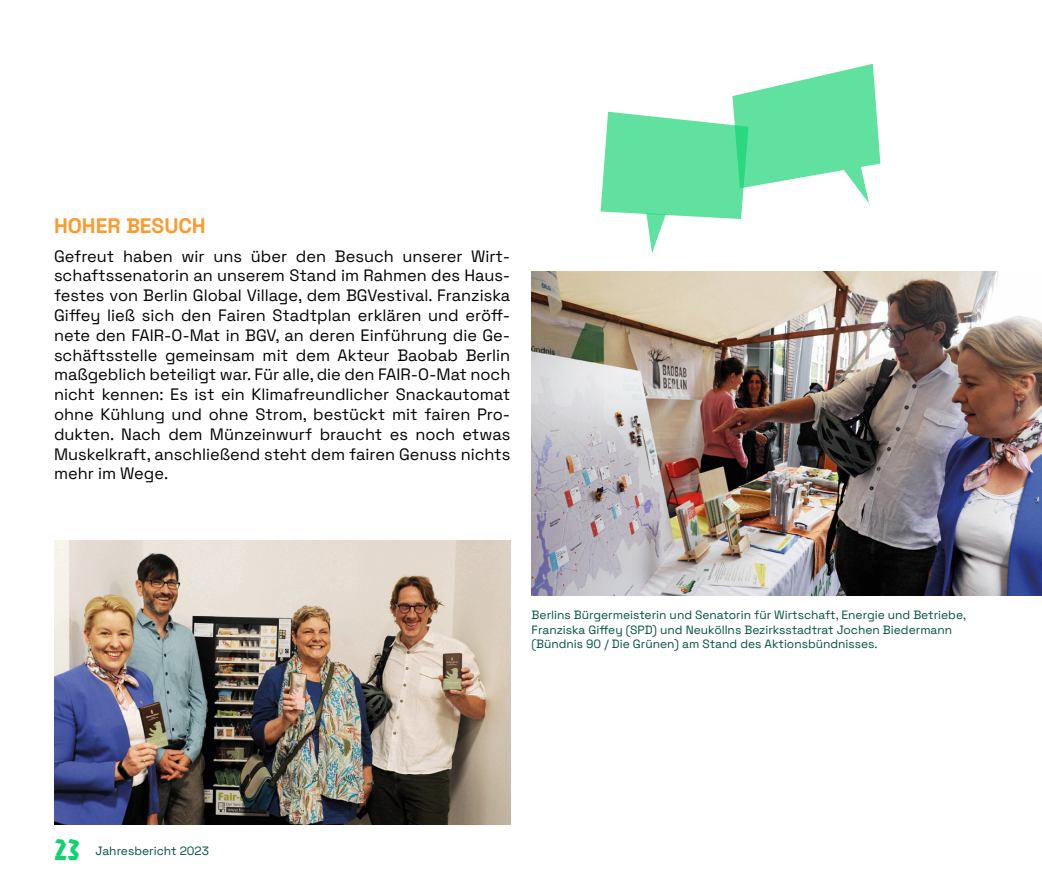
<style>
.page{position:relative;width:1042px;height:893px;background:#fff}
.page>*{position:absolute;margin:0;border:0;box-sizing:border-box;transform-origin:0 0}
.t1{font:33px "John Tapextra";color:#11d270}
.t2{font:300 21px "Space Grotesk";color:#fb9a2d}
.t3{font:300 16.5px/19.8px "Space Grotesk";color:#000;text-align:justify}
.t4{font:300 12px/14.4px "Space Grotesk";color:#005141}
</style>
<div class="page">
<img style="left:54px;top:540px;width:456px;height:285px">
<img style="left:531px;top:272px;width:511px;height:324px">
<svg style="left:600px;top:64px;width:280px;height:189px"></svg>
<p class="t2" style="left:54px;top:211px;width:153px">HOHER BESUCH</p>
<p class="t3" style="left:54px;top:245px;width:458px">Gefreut haben wir uns über den Besuch unserer Wirt&shy;schaftssenatorin an unserem Stand im Rahmen des Haus&shy;festes von Berlin Global Village, dem BGVestival. Franziska Giffey ließ sich den Fairen Stadtplan erklären und eröff&shy;nete den FAIR-O-Mat in BGV, an deren Einführung die Ge&shy;schäftsstelle gemeinsam mit dem Akteur Baobab Berlin maßgeblich beteiligt war. Für alle, die den FAIR-O-Mat noch nicht kennen: Es ist ein Klimafreundlicher Snackautomat ohne Kühlung und ohne Strom, bestückt mit fairen Pro&shy;dukten. Nach dem Münzeinwurf braucht es noch etwas Muskelkraft, anschließend steht dem fairen Genuss nichts mehr im Wege.</p>
<p class="t4" style="left:531px;top:607px;width:436px">Berlins Bürgermeisterin und Senatorin für Wirtschaft, Energie und Betriebe,<br>Franziska Giffey (SPD) und Neuköllns Bezirksstadtrat Jochen Biedermann (Bündnis 90 / Die Grünen) am Stand des Aktionsbündnisses.</p>
<h1 class="t1" style="left:54px;top:831px;width:28px">23</h1>
<p class="t4" style="left:96px;top:843px;width:115px">Jahresbericht 2023</p>
</div>
